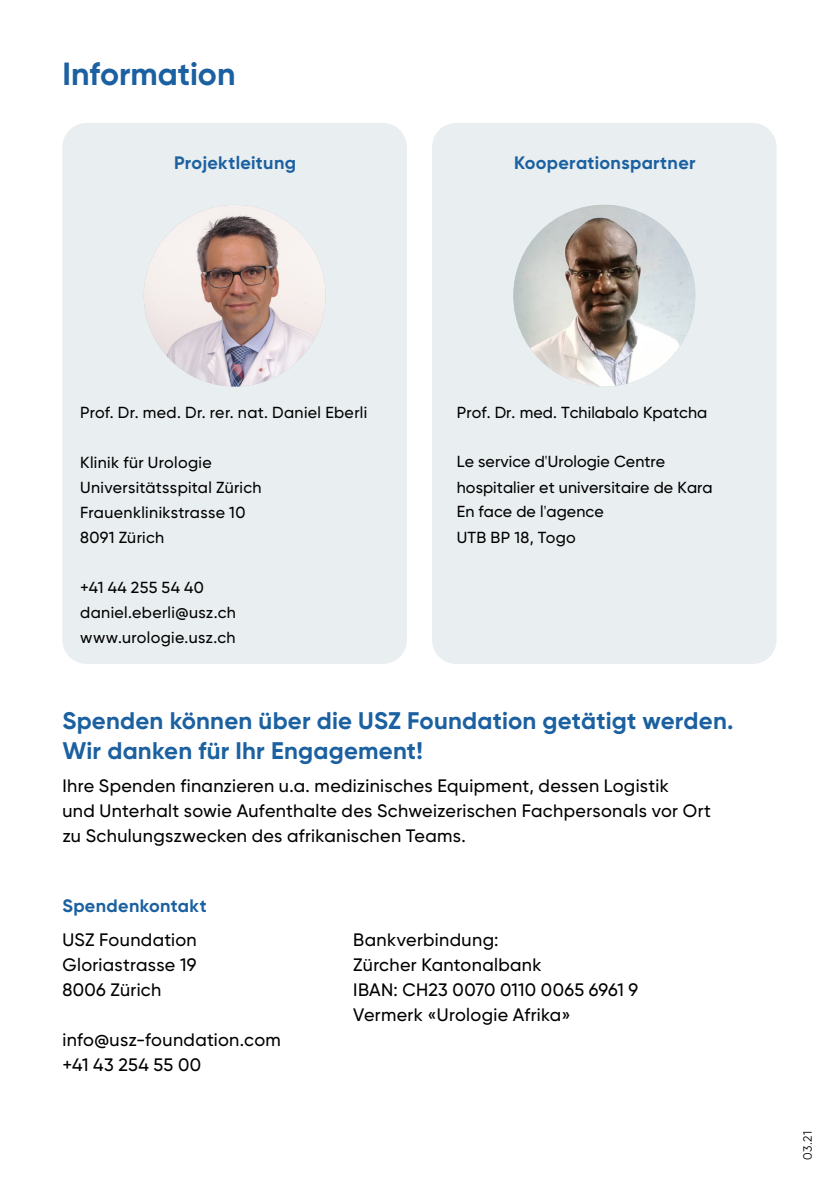
<style>
.page{position:relative;width:840px;height:1191px;background:#fff}
.page>*{position:absolute;margin:0;border:0;box-sizing:border-box;transform-origin:0 0}
.t1{font:700 32px "USZ Gilroy";color:#1b60a0}
.t2{font:700 24px/30px "USZ Gilroy";letter-spacing:.01em;color:#1b60a0}
.t3{font:500 18px/25px "USZ Gilroy";letter-spacing:.02em;color:#000}
.t4{font:700 18px "USZ Gilroy";letter-spacing:.02em;color:#1b60a0}
.t5{font:500 16px/25px "USZ Gilroy";letter-spacing:.015em;color:#000}
.t6{font:12px "USZ Gilroy";color:#000}
.s1{font-family:"Minion Pro";font-weight:400}
</style>
<div class="page">
<div style="left:62px;top:123px;width:344px;height:541px;background:#e9eef0;border-radius:24px"></div>
<div style="left:432px;top:123px;width:344px;height:541px;background:#e9eef0;border-radius:24px"></div>
<img style="left:144px;top:205px;width:181px;height:181px;border-radius:91px">
<img style="left:513px;top:205px;width:181px;height:181px;border-radius:91px">
<h1 class="t1" style="left:62px;top:54px;width:174px">Information</h1>
<p class="t4" style="left:174px;top:152px;width:123px">Projektleitung</p>
<p class="t4" style="left:514px;top:152px;width:183px">Kooperationspartner</p>
<p class="t5" style="left:80px;top:399px;width:288px">Prof. Dr. med. Dr. rer. nat. Daniel Eberli</p>
<p class="t5" style="left:80px;top:449px;width:183px">Klinik für Urologie<br>Universitätsspital Zürich<br>Frauenklinikstrasse 10<br>8091 Zürich</p>
<p class="t5" style="left:80px;top:574px;width:157px">+41 44 255 54 40 daniel.eberli@usz.ch www.urologie.usz.ch</p>
<p class="t5" style="left:456px;top:399px;width:252px">Prof. Dr. med. Tchilabalo Kpatcha</p>
<p class="t5" style="left:456px;top:448px;width:257px;line-height:26px">Le service d<span class="s1">'</span>Urologie Centre hospitalier et universitaire de Kara</p>
<p class="t5" style="left:456px;top:498px;width:148px;line-height:26px">En face de l<span class="s1">'</span>agence<br>UTB BP 18, Togo</p>
<h2 class="t2" style="left:62px;top:705px;width:672px">Spenden können über die USZ Foundation getätigt werden.<br>Wir danken für Ihr Engagement!</h2>
<p class="t3" style="left:62px;top:773px;width:649px">Ihre Spenden finanzieren u.a. medizinisches Equipment, dessen Logistik<br>und Unterhalt sowie Aufenthalte des Schweizerischen Fachpersonals vor Ort zu Schulungszwecken des afrikanischen Teams.</p>
<p class="t4" style="left:62px;top:894px;width:146px">Spendenkontakt</p>
<p class="t3" style="left:62px;top:927px;width:136px;text-align:justify">USZ Foundation Gloriastrasse 19<br>8006 Zürich</p>
<p class="t3" style="left:62px;top:1027px;width:220px">info@usz-foundation.com +41 43 254 55 00</p>
<p class="t3" style="left:353px;top:927px;width:286px">Bankverbindung:<br>Zürcher Kantonalbank<br>IBAN: CH23 0070 0110 0065 6961 9<br>Vermerk «Urologie Afrika»</p>
<p class="t6" style="left:799px;top:1159px;width:30px;rotate:-90deg">03.21</p>
</div>
